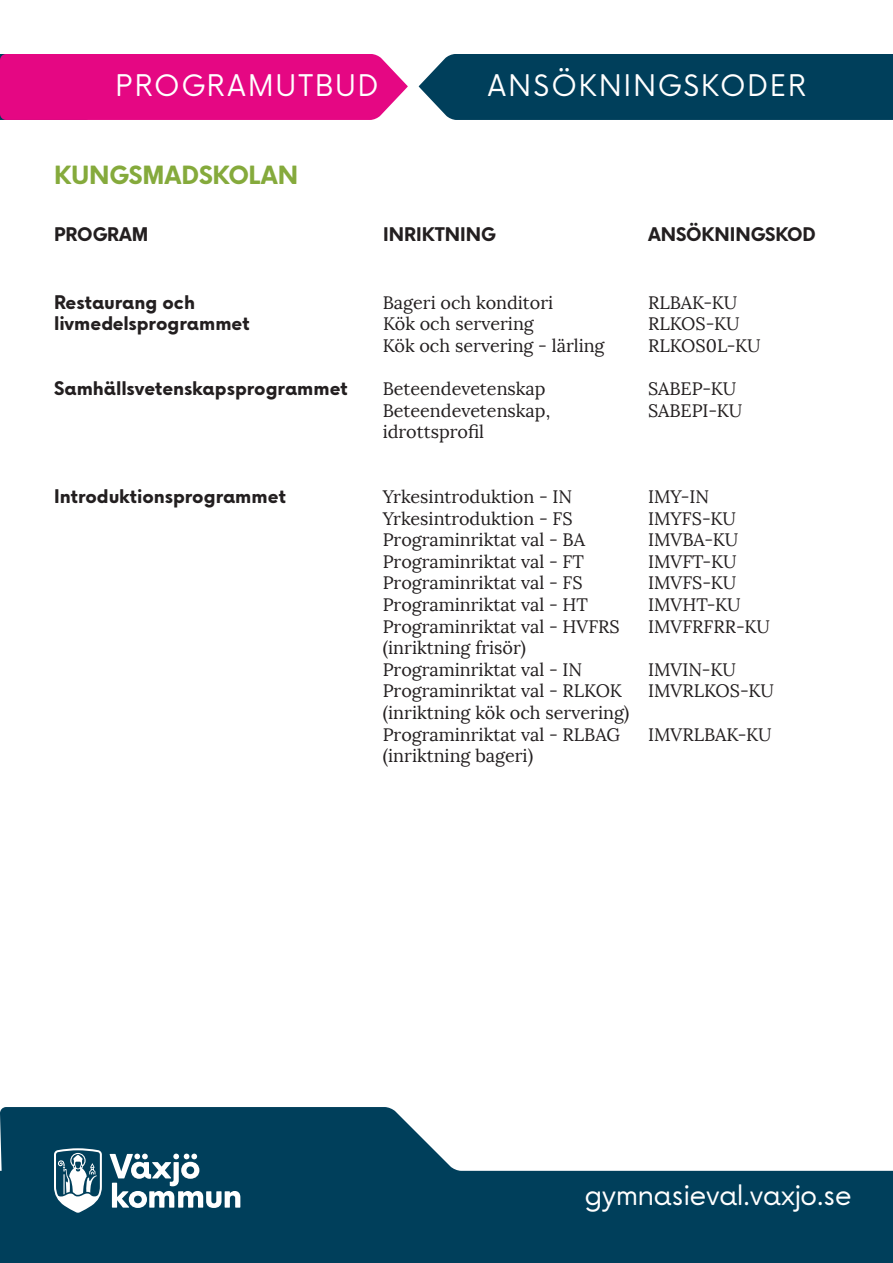
<style>
.page{position:relative;width:893px;height:1263px;background:#fff}
.page>*{position:absolute;margin:0;border:0;box-sizing:border-box;transform-origin:0 0}
.POÄNGPLAN{font:28.5px "Vaxjo Now";letter-spacing:.1em;color:#fff}
.t1{font:27px "Vaxjo Now";letter-spacing:-.005em;color:#fff}
.t2{font:700 24px "Vaxjo Now";letter-spacing:-.01em;color:#85aa3c}
.t3{font:18px "Lora";color:#231f20}
.t4{font:700 18px "Vaxjo Now";color:#231f20}
</style>
<div class="page">
<div style="left:0;top:54px;width:408px;height:66px;background:#e50783"></div>
<div style="left:419px;top:54px;width:474px;height:66px;background:#003f5b"></div>
<svg style="left:240px;top:1107px;width:653px;height:156px;fill:#003f5b"></svg>
<svg style="left:0;top:1107px;width:240px;height:156px;background:#1b536c"></svg>
<p class="POÄNGPLAN" style="left:116px;top:66px;width:264px">PROGRAMUTBUD</p>
<p class="POÄNGPLAN" style="left:488px;top:66px;width:320px">ANSÖKNINGSKODER</p>
<p class="t2" style="left:54px;top:158px;width:246px">KUNGSMADSKOLAN</p>
<p class="t4" style="left:54px;top:221px;width:96px">PROGRAM</p>
<p class="t4" style="left:383px;top:221px;width:114px">INRIKTNING</p>
<p class="t4" style="left:648px;top:221px;width:169px">ANSÖKNINGSKOD</p>
<p class="t4" style="left:54px;top:289px;width:143px">Restaurang och</p>
<p class="t3" style="left:383px;top:291px;width:172px">Bageri och konditori</p>
<p class="t3" style="left:648px;top:291px;width:91px">RLBAK-KU</p>
<p class="t4" style="left:54px;top:311px;width:197px">livmedelsprogrammet</p>
<p class="t3" style="left:383px;top:313px;width:152px">Kök och servering</p>
<p class="t3" style="left:648px;top:313px;width:93px">RLKOS-KU</p>
<p class="t3" style="left:383px;top:334px;width:223px">Kök och servering - lärling</p>
<p class="t3" style="left:648px;top:334px;width:114px">RLKOS0L-KU</p>
<p class="t4" style="left:54px;top:375px;width:295px">Samhällsvetenskapsprogrammet</p>
<p class="t3" style="left:383px;top:378px;width:164px">Beteendevetenskap</p>
<p class="t3" style="left:648px;top:378px;width:90px">SABEP-KU</p>
<p class="t3" style="left:383px;top:399px;width:169px">Beteendevetenskap,</p>
<p class="t3" style="left:648px;top:399px;width:96px">SABEPI-KU</p>
<p class="t3" style="left:383px;top:421px;width:103px">idrottsprofil</p>
<p class="t4" style="left:54px;top:483px;width:233px">Introduktionsprogrammet</p>
<p class="t3" style="left:383px;top:486px;width:191px">Yrkesintroduktion - IN</p>
<p class="t3" style="left:648px;top:486px;width:63px">IMY-IN</p>
<p class="t3" style="left:383px;top:507px;width:191px">Yrkesintroduktion - FS</p>
<p class="t3" style="left:648px;top:507px;width:89px">IMYFS-KU</p>
<p class="t3" style="left:383px;top:529px;width:204px">Programinriktat val - BA</p>
<p class="t3" style="left:648px;top:529px;width:92px">IMVBA-KU</p>
<p class="t3" style="left:383px;top:550px;width:203px">Programinriktat val - FT</p>
<p class="t3" style="left:648px;top:550px;width:90px">IMVFT-KU</p>
<p class="t3" style="left:383px;top:572px;width:201px">Programinriktat val - FS</p>
<p class="t3" style="left:648px;top:572px;width:90px">IMVFS-KU</p>
<p class="t3" style="left:383px;top:594px;width:207px">Programinriktat val - HT</p>
<p class="t3" style="left:648px;top:594px;width:94px">IMVHT-KU</p>
<p class="t3" style="left:383px;top:615px;width:238px">Programinriktat val - HVFRS</p>
<p class="t3" style="left:648px;top:615px;width:123px">IMVFRFRR-KU</p>
<p class="t3" style="left:383px;top:637px;width:145px">(inriktning frisör)</p>
<p class="t3" style="left:383px;top:658px;width:201px">Programinriktat val - IN</p>
<p class="t3" style="left:648px;top:658px;width:89px">IMVIN-KU</p>
<p class="t3" style="left:383px;top:680px;width:241px">Programinriktat val - RLKOK</p>
<p class="t3" style="left:648px;top:680px;width:128px">IMVRLKOS-KU</p>
<p class="t3" style="left:383px;top:702px;width:248px">(inriktning kök och servering)</p>
<p class="t3" style="left:383px;top:723px;width:239px">Programinriktat val - RLBAG</p>
<p class="t3" style="left:648px;top:723px;width:125px">IMVRLBAK-KU</p>
<p class="t3" style="left:383px;top:745px;width:152px">(inriktning bageri)</p>
<p class="t1" style="left:585px;top:1177px;width:268px">gymnasieval.vaxjo.se</p>
</div>
